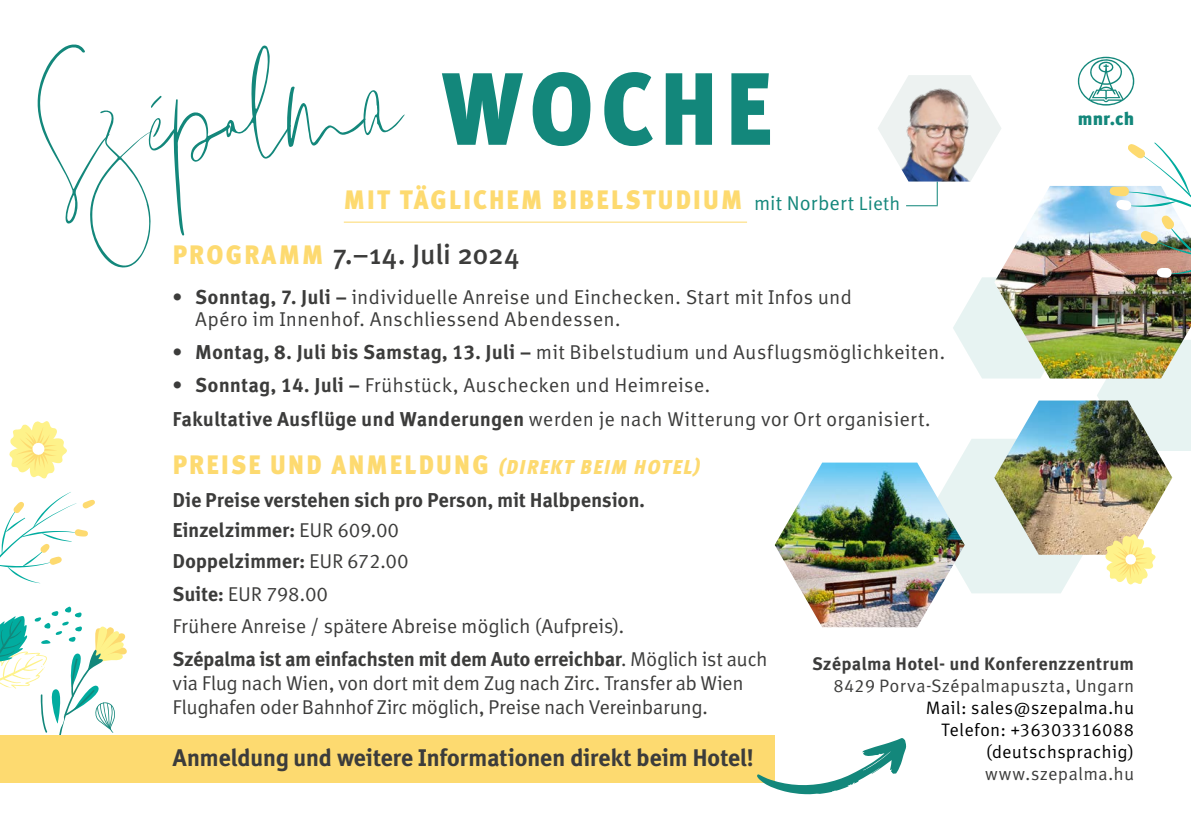
<style>
.page{position:relative;width:1191px;height:840px;background:#fff}
.page>*{position:absolute;margin:0;border:0;box-sizing:border-box;transform-origin:0 0}
.t1{font:226.2px "Figueira Script";color:#13877b;scale:.9 1}
.t2{font:900 102.4px "Meta OT";letter-spacing:.075em;color:#13877b;scale:.9 1}
.t3{font:500 28px "Meta OT";letter-spacing:-.005em;color:#3c3c3b}
.t4{font:900 26.6px "Meta OT";letter-spacing:.09em;color:#fdda70;scale:.92 1}
.t5{font:700 24px "Meta Correspondence OT";letter-spacing:-.025em;color:#3c3c3b}
.t6{font:20px/32.4px "Meta Correspondence OT";color:#3c3c3b}
.t7{font:20px/24px "Meta Correspondence OT";letter-spacing:-.03em;color:#3c3c3b}
.t8{font:700 20px/30.4px "Meta Correspondence OT";letter-spacing:-.015em;color:#3c3c3b}
.t9{font:900 18.2px "Meta OT";color:#13877b}
.t10{font:18px/22px "Meta Correspondence OT";letter-spacing:.005em;color:#000;text-align:right}
.t11{font:18px "Meta Correspondence OT";letter-spacing:.01em;color:#3c3c3b}
.t12{font:700 18px "Meta Correspondence OT";letter-spacing:.01em;color:#3c3c3b}
.s1{font-family:"Meta OT Norm";font-weight:400;font-size:20px;color:#13877b}
.s2{font-family:"Meta OT Norm";font-weight:400;font-size:19px;color:#13877b}
.s3{font-weight:900;font-size:26.6px;color:#fdda70}
.s4{font-weight:700}
.s5{font-style:italic;font-size:20px}
.s6{font-weight:400}
</style>
<div class="page">
<svg style="left:0;top:421px;width:95px;height:163px"></svg>
<svg style="left:0;top:606px;width:127px;height:129px"></svg>
<div style="left:0;top:735px;width:774px;height:47px;background:#fdda70"></div>
<hr style="left:344px;top:221px;width:403px;height:1px;background:#fdda70">
<img style="left:774px;top:462px;width:163px;height:165px">
<svg style="left:757px;top:737px;width:149px;height:56px"></svg>
<img style="left:877px;top:57px;width:314px;height:536px">
<h1 class="t1" style="left:34px;top:-17px;width:435px;rotate:-3deg">Szépalma</h1>
<h2 class="t2" style="left:442px;top:47px;width:369px">WOCHE</h2>
<h3 class="t4" style="left:344px;top:183px;width:606px">MIT TÄGLICHEM BIBELSTUDIUM <span class="s1">mit Norbert</span> <span class="s2">Lieth</span></h3>
<p class="t9" style="left:1077px;top:107px;width:58px">mnr.ch</p>
<h3 class="t3" style="left:173px;top:237px;width:348px"><span class="s3">PROGRAMM</span> 7.–14. Juli 2024</h3>
<p class="t6" style="left:195px;top:286px;width:658px;line-height:22px;text-indent:-23px"><span class="s4">• Sonntag, 7. Juli –</span> individuelle Anreise und Einchecken. Start mit Infos und<br>Apéro im Innenhof. Anschliessend Abendessen.</p>
<p class="t6" style="left:172px;top:336px;width:774px"><span class="s4">• Montag, 8. Juli bis Samstag, 13. Juli –</span> mit Bibelstudium und Ausflugsmöglichkeiten.</p>
<p class="t6" style="left:172px;top:369px;width:760px;line-height:33.4px"><span class="s4">• Sonntag, 14. Juli –</span> Frühstück, Auschecken und Heimreise.<br><span class="s4">Fakultative Ausflüge und Wanderungen</span> werden je nach Witterung vor Ort organisiert.</p>
<h3 class="t4" style="left:173px;top:448px;width:575px">PREISE UND ANMELDUNG <span class="s5">(DIREKT BEIM HOTEL)</span></h3>
<p class="t8" style="left:172px;top:485px;width:474px">Die Preise verstehen sich pro Person, mit Halbpension.<br>Einzelzimmer: <span class="s6">EUR 609.00<br></span>Doppelzimmer: <span class="s6">EUR 672.00</span></p>
<p class="t6" style="left:172px;top:577px;width:597px"><span class="s4">Suite:</span> EUR 798.00<br>Frühere Anreise / spätere Abreise möglich (Aufpreis).<br><span class="s4">Szépalma ist am einfachsten mit dem Auto erreichbar</span>. Möglich ist auch</p>
<p class="t7" style="left:172px;top:670px;width:572px">via Flug nach Wien, von dort mit dem Zug nach Zirc. Transfer ab Wien<br>Flughafen oder Bahnhof Zirc möglich, Preise nach Vereinbarung.</p>
<p class="t5" style="left:172px;top:743px;width:583px">Anmeldung und weitere Informationen direkt beim Hotel!</p>
<p class="t12" style="left:812px;top:652px;width:324px">Szépalma Hotel- und Konferenzzentrum</p>
<p class="t11" style="left:833px;top:674px;width:302px">8429 Porva-Szépalmapuszta, Ungarn</p>
<p class="t10" style="left:926px;top:696px;width:210px">Mail: sales@szepalma.hu<br>Telefon: +36303316088 (deutschsprachig)</p>
<p class="t11" style="left:985px;top:762px;width:150px">www.szepalma.hu</p>
</div>
